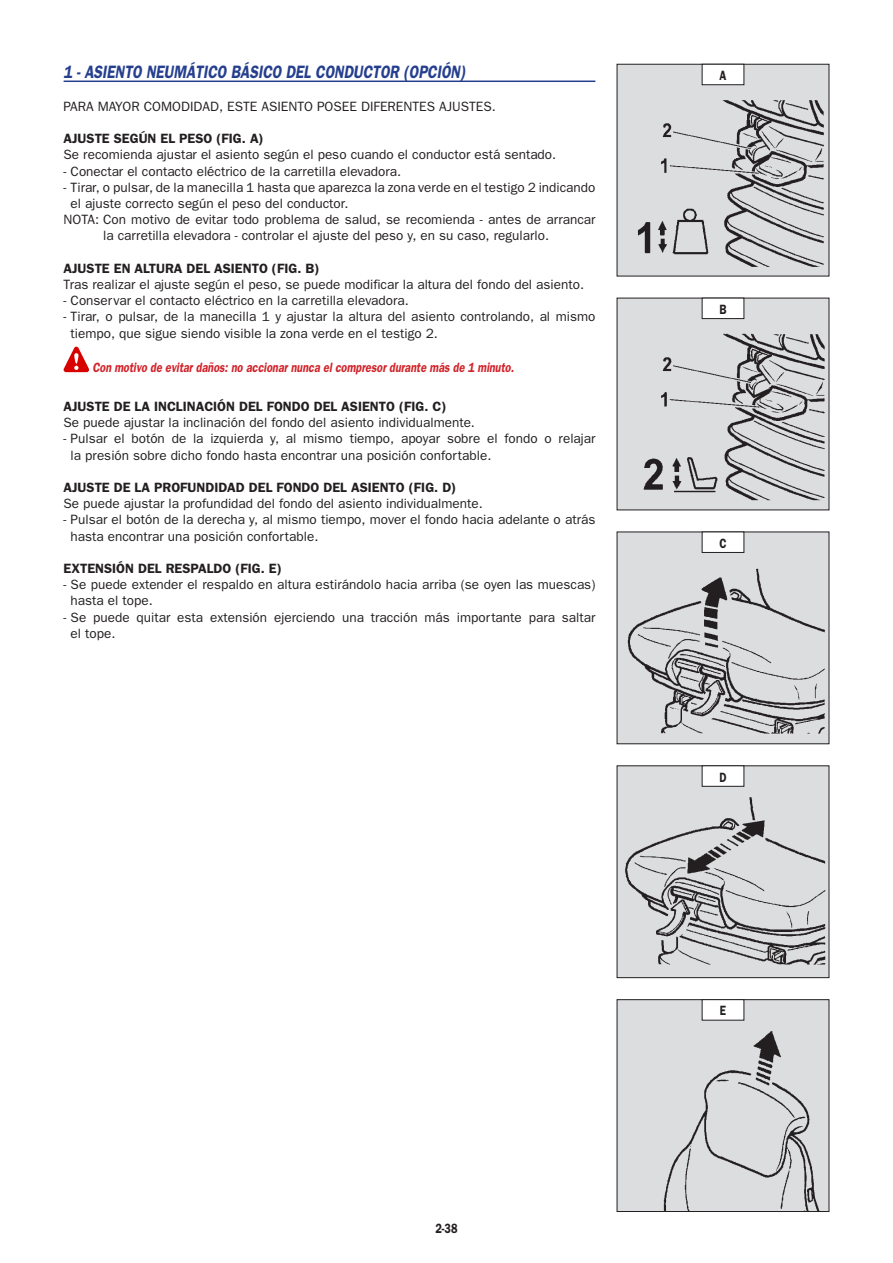
<style>
.page{position:relative;width:893px;height:1263px;background:#fff}
.page>*{position:absolute;margin:0;border:0;box-sizing:border-box;transform-origin:0 0}
.t1{font:italic 600 18px "Franklin Gothic";color:#253f8e;scale:.8 1}
.t2{font:13.5px/16.2px "Franklin Gothic";color:#231f20}
.t3{font:600 13.5px "Franklin Gothic";color:#231f20}
.t4{font:italic 600 13.5px "Franklin Gothic";color:#d1232a;scale:.8 1}
.t5{font:600 13.5px "Franklin Gothic";color:#231f20;scale:.8 1}
</style>
<div class="page">
<hr style="left:64px;top:81px;width:531px;height:1px;background:#253f8e">
<svg style="left:64px;top:347px;width:25px;height:25px"></svg>
<svg style="left:74px;top:353px;width:4px;height:11px"></svg>
<svg style="left:616px;top:765px;width:213px;height:213px;background:#c6c6c8"></svg>
<svg style="left:701px;top:765px;width:43px;height:22px"></svg>
<svg style="left:616px;top:999px;width:213px;height:213px;background:#d0d0d2"></svg>
<svg style="left:701px;top:999px;width:43px;height:22px"></svg>
<svg style="left:616px;top:63px;width:213px;height:214px;background:#c7c7c9"></svg>
<svg style="left:701px;top:63px;width:43px;height:22px"></svg>
<svg style="left:616px;top:297px;width:213px;height:214px;background:#c6c7c8"></svg>
<svg style="left:701px;top:297px;width:43px;height:22px"></svg>
<svg style="left:616px;top:531px;width:213px;height:214px;background:#c7c7c9"></svg>
<svg style="left:701px;top:531px;width:43px;height:22px"></svg>
<h1 class="t1" style="left:64px;top:66px;width:504px">1 - ASIENTO NEUMÁTICO BÁSICO DEL CONDUCTOR (OPCIÓN)</h1>
<p class="t2" style="left:64px;top:99px;width:434px">PARA MAYOR COMODIDAD, ESTE ASIENTO POSEE DIFERENTES AJUSTES.</p>
<p class="t3" style="left:64px;top:134px;width:202px">AJUSTE SEGÚN EL PESO (FIG. A)</p>
<p class="t2" style="left:64px;top:148px;width:494px">Se recomienda ajustar el asiento según el peso cuando el conductor está sentado.</p>
<p class="t2" style="left:64px;top:164px;width:339px">- Conectar el contacto eléctrico de la carretilla elevadora.</p>
<p class="t2" style="left:64px;top:180px;width:533px">- Tirar, o pulsar, de la manecilla 1 hasta que aparezca la zona verde en el testigo 2 indicando</p>
<p class="t2" style="left:71px;top:196px;width:279px">el ajuste correcto según el peso del conductor.</p>
<p class="t2" style="left:64px;top:213px;width:533px">NOTA: Con motivo de evitar todo problema de salud, se recomienda - antes de arrancar</p>
<p class="t2" style="left:103px;top:229px;width:447px">la carretilla elevadora - controlar el ajuste del peso y, en su caso, regularlo.</p>
<p class="t3" style="left:64px;top:264px;width:257px">AJUSTE EN ALTURA DEL ASIENTO (FIG. B)</p>
<p class="t2" style="left:64px;top:277px;width:522px">Tras realizar el ajuste según el peso, se puede modificar la altura del fondo del asiento.</p>
<p class="t2" style="left:64px;top:294px;width:347px">- Conservar el contacto eléctrico en la carretilla elevadora.</p>
<p class="t2" style="left:71px;top:310px;width:526px;text-indent:-7px">- Tirar, o pulsar, de la manecilla 1 y ajustar la altura del asiento controlando, al mismo tiempo, que sigue siendo visible la zona verde en el testigo 2.</p>
<p class="t4" style="left:92px;top:363px;width:528px">Con motivo de evitar daños: no accionar nunca el compresor durante más de 1 minuto.</p>
<p class="t3" style="left:64px;top:402px;width:384px">AJUSTE DE LA INCLINACIÓN DEL FONDO DEL ASIENTO (FIG. C)</p>
<p class="t2" style="left:64px;top:416px;width:413px">Se puede ajustar la inclinación del fondo del asiento individualmente.</p>
<p class="t2" style="left:71px;top:432px;width:526px;text-indent:-7px">- Pulsar el botón de la izquierda y, al mismo tiempo, apoyar sobre el fondo o relajar la presión sobre dicho fondo hasta encontrar una posición confortable.</p>
<p class="t3" style="left:64px;top:483px;width:394px">AJUSTE DE LA PROFUNDIDAD DEL FONDO DEL ASIENTO (FIG. D)</p>
<p class="t2" style="left:64px;top:497px;width:420px">Se puede ajustar la profundidad del fondo del asiento individualmente.</p>
<p class="t2" style="left:71px;top:513px;width:526px;text-indent:-7px">- Pulsar el botón de la derecha y, al mismo tiempo, mover el fondo hacia adelante o atrás hasta encontrar una posición confortable.</p>
<p class="t3" style="left:64px;top:564px;width:220px">EXTENSIÓN DEL RESPALDO (FIG. E)</p>
<p class="t2" style="left:71px;top:578px;width:526px;text-indent:-7px">- Se puede extender el respaldo en altura estirándolo hacia arriba (se oyen las muescas) hasta el tope.</p>
<p class="t2" style="left:71px;top:610px;width:526px;text-indent:-7px">- Se puede quitar esta extensión ejerciendo una tracción más importante para saltar el tope.</p>
<p class="t5" style="left:435px;top:1224px;width:29px">2-38</p>
<p class="t5" style="left:719px;top:71px;width:10px">A</p>
<p class="t5" style="left:719px;top:305px;width:10px">B</p>
<p class="t5" style="left:719px;top:538px;width:10px">C</p>
<p class="t5" style="left:719px;top:772px;width:10px">D</p>
<p class="t5" style="left:719px;top:1006px;width:9px">E</p>
</div>
